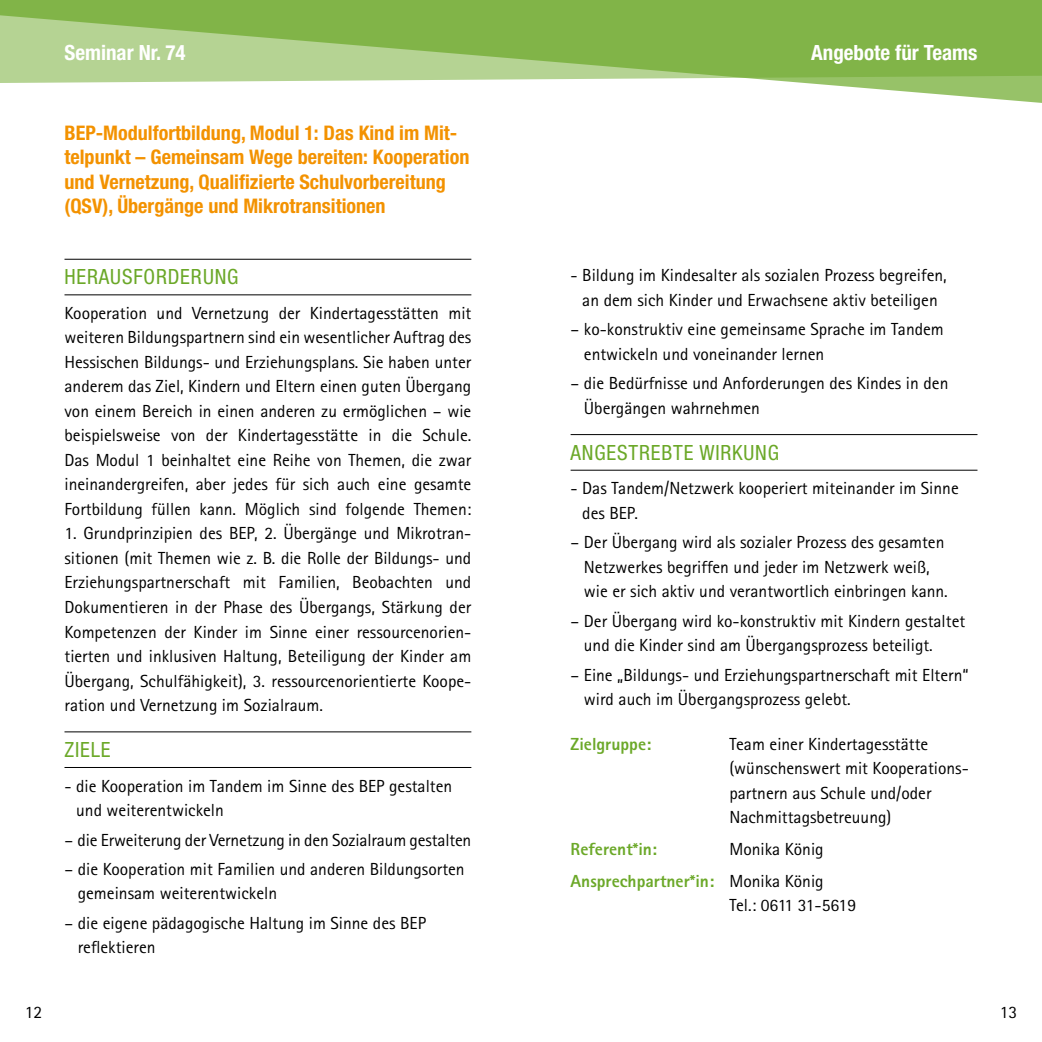
<style>
.page{position:relative;width:1042px;height:1042px;background:#fff}
.page>*{position:absolute;margin:0;border:0;box-sizing:border-box;transform-origin:0 0}
.t1{font:condensed 21px "Helvetica Neue";letter-spacing:.04em;color:#6ba828}
.t2{font:700 condensed 21px "Helvetica Neue";color:#fff}
.t3{font:700 condensed 20.12px/24.5px "Helvetica Neue";color:#f39200}
.t4{font:17.5px/24.5px "Rotis Sans Serif";color:#000}
.t5{font:800 17.5px "Rotis Sans Serif";color:#6ba828}
.t6{font:17.5px "Rotis Sans Serif";letter-spacing:-.02em;color:#000}
.s1{font-weight:800;color:#6ba828}
</style>
<div class="page">
<svg style="left:0;top:0;width:1042px;height:103px;fill:#81b448"></svg>
<hr style="left:64px;top:259px;width:407px;height:1px;background:#000">
<hr style="left:64px;top:294px;width:407px;height:1px;background:#000">
<hr style="left:64px;top:731px;width:407px;height:1px;background:#000">
<hr style="left:64px;top:767px;width:407px;height:1px;background:#000">
<hr style="left:570px;top:434px;width:407px;height:1px;background:#000">
<hr style="left:570px;top:470px;width:407px;height:1px;background:#000">
<p class="t2" style="left:64px;top:39px;width:123px">Seminar Nr. 74</p>
<p class="t4" style="left:25px;top:999px;width:19px">12</p>
<p class="t3" style="left:64px;top:120px;width:406px">BEP-Modulfortbildung, Modul 1: Das Kind im Mit&shy;telpunkt – Gemeinsam Wege bereiten: Kooperation und Vernetzung, Qualifizierte Schulvorbereitung (QSV), Übergänge und Mikrotransitionen</p>
<p class="t1" style="left:64px;top:265px;width:176px">HERAUSFORDERUNG</p>
<p class="t4" style="left:64px;top:301px;width:408px;text-align:justify">Kooperation und Vernetzung der Kindertagesstätten mit weiteren Bildungspartnern sind ein wesentlicher Auftrag des Hessischen Bildungs- und Erziehungsplans. Sie haben unter anderem das Ziel, Kindern und Eltern einen guten Übergang von einem Bereich in einen anderen zu ermöglichen – wie beispielsweise von der Kindertagesstätte in die Schule.<br>Das Modul 1 beinhaltet eine Reihe von Themen, die zwar ineinandergreifen, aber jedes für sich auch eine gesamte Fortbildung füllen kann. Möglich sind folgende Themen:</p>
<p class="t4" style="left:64px;top:521px;width:408px;text-align:justify">1. Grundprinzipien des BEP, 2. Übergänge und Mikrotran&shy;sitionen (mit Themen wie z. B. die Rolle der Bildungs- und Erziehungspartnerschaft mit Familien, Beobachten und Dokumentieren in der Phase des Übergangs, Stärkung der Kompetenzen der Kinder im Sinne einer ressourcenorien&shy;tierten und inklusiven Haltung, Beteiligung der Kinder am Übergang, Schulfähigkeit), 3. ressourcenorientierte Koope&shy;ration und Vernetzung im Sozialraum.</p>
<p class="t1" style="left:64px;top:737px;width:48px">ZIELE</p>
<p class="t4" style="left:76px;top:773px;width:378px;text-indent:-12px">- die Kooperation im Tandem im Sinne des BEP gestalten und weiterentwickeln</p>
<p class="t4" style="left:64px;top:827px;width:408px">– die Erweiterung der Vernetzung in den Sozialraum gestalten</p>
<p class="t4" style="left:78px;top:856px;width:388px;text-indent:-13px">– die Kooperation mit Familien und anderen Bildungsorten gemeinsam weiterentwickeln</p>
<p class="t4" style="left:78px;top:910px;width:350px;text-indent:-13px">– die eigene pädagogische Haltung im Sinne des BEP reflektieren</p>
<p class="t2" style="left:811px;top:39px;width:168px">Angebote für Teams</p>
<p class="t4" style="left:570px;top:263px;width:378px;text-align:center">- Bildung im Kindesalter als sozialen Prozess begreifen, an dem sich Kinder und Erwachsene aktiv beteiligen</p>
<p class="t4" style="left:584px;top:317px;width:361px;text-indent:-13px">– ko-konstruktiv eine gemeinsame Sprache im Tandem entwickeln und voneinander lernen</p>
<p class="t4" style="left:584px;top:371px;width:366px;text-indent:-13px">– die Bedürfnisse und Anforderungen des Kindes in den<br>Übergängen wahrnehmen</p>
<p class="t1" style="left:570px;top:440px;width:210px">ANGESTREBTE WIRKUNG</p>
<p class="t4" style="left:582px;top:476px;width:378px;text-indent:-12px">- Das Tandem/Netzwerk kooperiert miteinander im Sinne des BEP.</p>
<p class="t4" style="left:584px;top:530px;width:365px;text-indent:-13px">– Der Übergang wird als sozialer Prozess des gesamten<br>Netzwerkes begriffen und jeder im Netzwerk weiß, wie er sich aktiv und verantwortlich einbringen kann.</p>
<p class="t4" style="left:584px;top:608px;width:383px;text-indent:-13px">– Der Übergang wird ko-konstruktiv mit Kindern gestaltet und die Kinder sind am Übergangsprozess beteiligt.</p>
<p class="t4" style="left:584px;top:662px;width:386px;text-indent:-13px">– Eine „Bildungs- und Erziehungspartnerschaft mit Eltern“ wird auch im Übergangsprozess gelebt.</p>
<p class="t5" style="left:570px;top:732px;width:82px">Zielgruppe:</p>
<p class="t4" style="left:729px;top:731px;width:241px">Team einer Kindertagesstätte (wünschenswert mit Kooperations&shy;partnern aus Schule und/oder<br>Nachmittagsbetreuung)</p>
<p class="t5" style="left:570px;top:838px;width:88px">Referent*in:</p>
<p class="t4" style="left:570px;top:833px;width:255px;line-height:31.8px;text-align:right">Monika König<br><span class="s1">Ansprechpartner*in:</span> Monika König</p>
<p class="t6" style="left:729px;top:895px;width:128px">Tel.: 0611 31-5619</p>
<p class="t4" style="left:999px;top:999px;width:19px">13</p>
</div>
